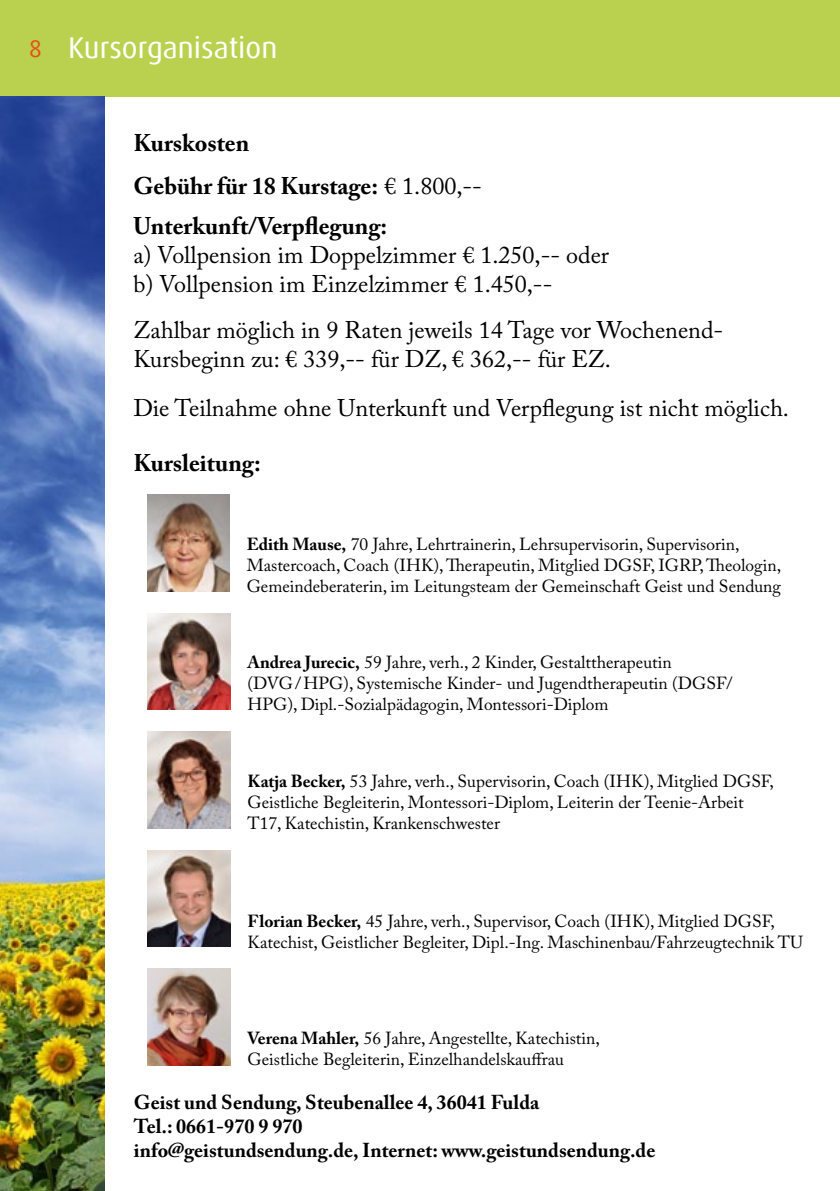
<style>
.page{position:relative;width:840px;height:1191px;background:#fff}
.page>*{position:absolute;margin:0;border:0;box-sizing:border-box;transform-origin:0 0}
.t1{font:30px "Dax";color:#fff}
.t2{font:24px/28.8px "Adobe Caslon Pro";color:#000}
.t3{font:700 24px/42.8px "Adobe Caslon Pro";color:#000}
.t4{font:24px "Dax";color:#e94c1b}
.t5{font:700 20px/24px "Adobe Caslon Pro";color:#000}
.t6{font:17.4px/20.8px "Adobe Caslon Pro";color:#000}
.s1{font-weight:400}
.s2{font-weight:700}
</style>
<div class="page">
<div style="left:0;top:0;width:839px;height:96px;background:#bad150"></div>
<img style="left:0;top:96px;width:105px;height:1095px">
<img style="left:147px;top:495px;width:82px;height:96px">
<img style="left:147px;top:613px;width:83px;height:97px">
<img style="left:147px;top:850px;width:83px;height:97px">
<img style="left:147px;top:732px;width:83px;height:96px">
<img style="left:147px;top:969px;width:83px;height:96px">
<h2 class="t4" style="left:29px;top:35px;width:14px">8</h2>
<h1 class="t1" style="left:68px;top:30px;width:211px">Kursorganisation</h1>
<h2 class="t3" style="left:133px;top:121px;width:350px">Kurskosten<br>Gebühr für 18 Kurstage: <span class="s1">€ 1.800,--</span></h2>
<h2 class="t3" style="left:133px;top:204px;width:255px">Unterkunft/Verpflegung:</h2>
<h2 class="t2" style="left:133px;top:240px;width:477px">a) Vollpension im Doppelzimmer € 1.250,-- oder b) Vollpension im Einzelzimmer € 1.450,--</h2>
<h2 class="t2" style="left:133px;top:316px;width:591px">Zahlbar möglich in 9 Raten jeweils 14 Tage vor Wochenend-<br>Kursbeginn zu: € 339,-- für DZ, € 362,-- für EZ.</h2>
<h2 class="t2" style="left:133px;top:393px;width:656px">Die Teilnahme ohne Unterkunft und Verpflegung ist nicht möglich.</h2>
<h2 class="t3" style="left:133px;top:441px;width:129px">Kursleitung:</h2>
<p class="t6" style="left:246px;top:533px;width:535px"><span class="s2">Edith Mause,</span> 70 Jahre, Lehrtrainerin, Lehrsupervisorin, Supervisorin,<br>Mastercoach, Coach (IHK), Therapeutin, Mitglied DGSF, IGRP, Theologin,<br>Gemeindeberaterin, im Leitungsteam der Gemeinschaft Geist und Sendung</p>
<p class="t6" style="left:247px;top:651px;width:486px"><span class="s2">Andrea Jurecic,</span> 59 Jahre, verh., 2 Kinder, Gestalttherapeutin (DVG/HPG), Systemische Kinder- und Jugendtherapeutin (DGSF/<br>HPG), Dipl.-Sozialpädagogin, Montessori-Diplom</p>
<p class="t6" style="left:247px;top:770px;width:527px"><span class="s2">Katja Becker,</span> 53 Jahre, verh., Supervisorin, Coach (IHK), Mitglied DGSF,<br>Geistliche Begleiterin, Montessori-Diplom, Leiterin der Teenie-Arbeit<br>T17, Katechistin, Krankenschwester</p>
<p class="t6" style="left:247px;top:910px;width:557px"><span class="s2">Florian Becker,</span> 45 Jahre, verh., Supervisor, Coach (IHK), Mitglied DGSF,<br>Katechist, Geistlicher Begleiter, Dipl.-Ing. Maschinenbau/Fahrzeugtechnik TU</p>
<p class="t6" style="left:247px;top:1028px;width:353px"><span class="s2">Verena Mahler,</span> 56 Jahre, Angestellte, Katechistin,<br>Geistliche Begleiterin, Einzelhandelskauffrau</p>
<p class="t5" style="left:134px;top:1089px;width:522px">Geist und Sendung, Steubenallee 4, 36041 Fulda<br>Tel.: 0661-970 9 970<br>info@geistundsendung.de, Internet: www.geistundsendung.de</p>
</div>
